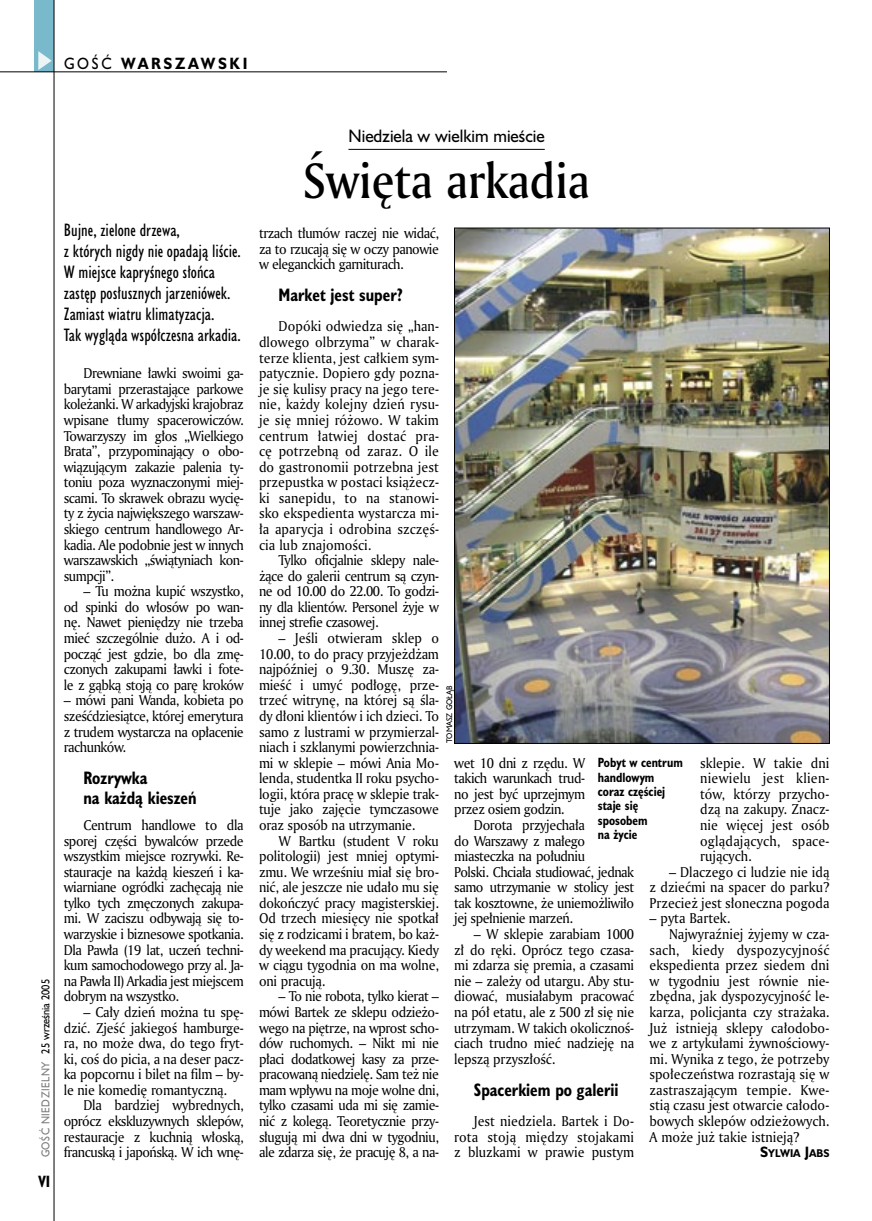
<style>
.page{position:relative;width:872px;height:1221px;background:#fff}
.page>*{position:absolute;margin:0;border:0;box-sizing:border-box;transform-origin:0 0}
._05a_tytyl_AmMd_32_pt{font:48px "Amerigo Md PL";color:#000;scale:.9 1}
._06-4_lead_lokal_HuCn_11_pt{font:16.5px/21px "Humanst 521 Cn PL";color:#000}
._04_srodtytul_HuCB_11_pt{font:700 16.5px/19.5px "Humanst 521 Cn PL";color:#000;scale:.94 1}
._04-3_nadtytul_lokal{font:16.5px "Humanst 521 PL";color:#000;scale:.94 1}
._15a_temat_lewo{font:700 15px "Humanst 521 PL";letter-spacing:.2em;color:#000;scale:.9 1}
._16_pagina_lewa{font:700 15px "Humanst 521 Cn PL";color:#000;scale:.94 1}
._01_body_tekst{font:13.8px/15.6px "Amerigo PL";letter-spacing:-.035em;color:#000;text-align:justify;scale:.94 1}
._01_body_tekst-2{font:13.8px "Amerigo PL";color:#000;scale:.94 1}
._09_podpis_zdjecia_HuCnB{font:700 12.3px/14.4px "Humanst 521 Cn PL";color:#000;scale:.94 1}
._18a_data_lewa_GOSC{font:10.5px "Humanst 521 PL";letter-spacing:.05em;color:#7c7c7c;scale:.9 1}
._18_data_lewa{font:10.5px "Humanst 521 PL";color:#000;scale:.9 1}
._12a_autor_na_koncu_HuBd{font:700 10.35px "Humanst 521 PL";color:#000;scale:.9 1}
._09a_autor_zdjecia_Hu_5_pt{font:7.5px "Humanst 521 PL";color:#000;scale:.94 1}
.s1{font-weight:400}
.s2{font-size:13.8px}
</style>
<div class="page">
<div style="left:35px;top:0;width:19px;height:72px;background:#78b9cc"></div>
<svg style="left:38px;top:51px;width:14px;height:19px"></svg>
<hr style="left:54px;top:0;width:1px;height:1220px;background:#000">
<hr style="left:0;top:72px;width:447px;height:1px;background:#000">
<hr style="left:348px;top:149px;width:197px;height:1px;background:#000">
<img style="left:456px;top:230px;width:371px;height:511px">
<p class="_15a_temat_lewo" style="left:64px;top:53px;width:205px"><span class="s1">GOŚĆ</span> WARSZAWSKI</p>
<p class="_18_data_lewa" style="left:38px;top:1053px;width:84px;rotate:-90deg">25 września 2005</p>
<p class="_18a_data_lewa_GOSC" style="left:38px;top:1157px;width:108px;rotate:-90deg">GOŚĆ NIEDZIELNY</p>
<p class="_16_pagina_lewa" style="left:38px;top:1170px;width:14px">VI</p>
<p class="_06-4_lead_lokal_HuCn_11_pt" style="left:64px;top:219px;width:179px">Bujne, zielone drzewa,<br>z których nigdy nie opadają liście.<br>W miejsce kapryśnego słońca zastęp posłusznych jarzeniówek.<br>Zamiast wiatru klimatyzacja.<br>Tak wygląda współczesna arkadia.</p>
<p class="_01_body_tekst" style="left:64px;top:365px;width:193px;text-indent:20px">Drewniane ławki swoimi ga&shy;barytami przerastające parkowe koleżanki. W arkadyjski krajobraz wpisane tłumy spacerowiczów.<br>Towarzyszy im głos „Wielkiego Brata”, przypominający o obo&shy;wiązującym zakazie palenia ty&shy;toniu poza wyznaczonymi miej&shy;scami. To skrawek obrazu wycię&shy;ty z życia największego warszaw&shy;skiego centrum handlowego Ar&shy;kadia. Ale podobnie jest w innych warszawskich „świątyniach kon&shy;sumpcji”.</p>
<p class="_01_body_tekst" style="left:64px;top:583px;width:193px;text-indent:20px">– Tu można kupić wszystko, od spinki do włosów po wan&shy;nę. Nawet pieniędzy nie trzeba mieć szczególnie dużo. A i od&shy;począć jest gdzie, bo dla zmę&shy;czonych zakupami ławki i fote&shy;le z gąbką stoją co parę kroków</p>
<p class="_01_body_tekst" style="left:64px;top:692px;width:193px">– mówi pani Wanda, kobieta po sześćdziesiątce, której emerytura z trudem wystarcza na opłacenie rachunków.</p>
<p class="_04_srodtytul_HuCB_11_pt" style="left:83px;top:768px;width:122px">Rozrywka<br>na każdą kieszeń</p>
<p class="_01_body_tekst" style="left:64px;top:816px;width:193px;text-indent:20px">Centrum handlowe to dla sporej części bywalców przede wszystkim miejsce rozrywki. Re&shy;stauracje na każdą kieszeń i ka&shy;wiarniane ogródki zachęcają nie tylko tych zmęczonych zakupa&shy;mi. W zaciszu odbywają się to&shy;warzyskie i biznesowe spotkania.<br>Dla Pawła (19 lat, uczeń techni&shy;kum samochodowego przy al. Ja&shy;na Pawła II) Arkadia jest miejscem dobrym na wszystko.</p>
<p class="_01_body_tekst" style="left:64px;top:1003px;width:193px;text-indent:20px">– Cały dzień można tu spę&shy;dzić. Zjeść jakiegoś hamburge&shy;ra, no może dwa, do tego fryt&shy;ki, coś do picia, a na deser pacz&shy;ka popcornu i bilet na film – by&shy;le nie komedię romantyczną.</p>
<p class="_01_body_tekst" style="left:64px;top:1097px;width:193px;text-indent:20px">Dla bardziej wybrednych, oprócz ekskluzywnych sklepów, restauracje z kuchnią włoską, francuską i japońską. W ich wnę-</p>
<p class="_04-3_nadtytul_lokal" style="left:348px;top:125px;width:210px">Niedziela w wielkim mieście</p>
<p class="_05a_tytyl_AmMd_32_pt" style="left:303px;top:149px;width:320px">Święta arkadia</p>
<p class="_01_body_tekst" style="left:259px;top:225px;width:193px">trzach tłumów raczej nie widać, za to rzucają się w oczy panowie w eleganckich garniturach.</p>
<p class="_04_srodtytul_HuCB_11_pt" style="left:279px;top:285px;width:134px">Market jest super?</p>
<p class="_01_body_tekst" style="left:259px;top:318px;width:193px;text-indent:20px">Dopóki odwiedza się „han&shy;dlowego olbrzyma” w charak&shy;terze klienta, jest całkiem sym&shy;patycznie. Dopiero gdy pozna&shy;je się kulisy pracy na jego tere&shy;nie, każdy kolejny dzień rysu&shy;je się mniej różowo. W takim centrum łatwiej dostać pra&shy;cę potrzebną od zaraz. O ile do gastronomii potrzebna jest przepustka w postaci książecz&shy;ki sanepidu, to na stanowi&shy;sko ekspedienta wystarcza mi&shy;ła aparycja i odrobina szczęś&shy;cia lub znajomości.</p>
<p class="_01_body_tekst" style="left:259px;top:552px;width:193px;text-indent:20px">Tylko oficjalnie sklepy nale&shy;żące do galerii centrum są czyn&shy;ne od 10.00 do 22.00. To godzi&shy;ny dla klientów. Personel żyje w innej strefie czasowej.</p>
<p class="_01_body_tekst" style="left:259px;top:630px;width:193px;text-indent:20px">– Jeśli otwieram sklep o 10.00, to do pracy przyjeżdżam najpóźniej o 9.30. Muszę za&shy;mieść i umyć podłogę, prze&shy;trzeć witrynę, na której są śla&shy;dy dłoni klientów i ich dzieci. To samo z lustrami w przymierzal&shy;niach i szklanymi powierzchnia&shy;mi w sklepie – mówi Ania Mo&shy;lenda, studentka II roku psycho&shy;logii, która pracę w sklepie trak&shy;tuje jako zajęcie tymczasowe oraz sposób na utrzymanie.</p>
<p class="_01_body_tekst" style="left:259px;top:832px;width:193px;text-indent:20px">W Bartku (student V roku politologii) jest mniej optymi&shy;zmu. We wrześniu miał się bro&shy;nić, ale jeszcze nie udało mu się dokończyć pracy magisterskiej.<br>Od trzech miesięcy nie spotkał się z rodzicami i bratem, bo każ&shy;dy weekend ma pracujący. Kiedy w ciągu tygodnia on ma wolne, oni pracują.</p>
<p class="_01_body_tekst" style="left:259px;top:988px;width:193px;text-indent:20px">– To nie robota, tylko kierat – mówi Bartek ze sklepu odzieżo&shy;wego na piętrze, na wprost scho&shy;dów ruchomych. – Nikt mi nie płaci dodatkowej kasy za prze&shy;pracowaną niedzielę. Sam też nie mam wpływu na moje wolne dni, tylko czasami uda mi się zamie&shy;nić z kolegą. Teoretycznie przy&shy;sługują mi dwa dni w tygodniu, ale zdarza się, że pracuję 8, a na-</p>
<p class="_09a_autor_zdjecia_Hu_5_pt" style="left:444px;top:743px;width:63px;rotate:-90deg">TOMASZ GOŁĄB</p>
<p class="_01_body_tekst" style="left:454px;top:754px;width:141px">wet 10 dni z rzędu. W takich warunkach trud&shy;no jest być uprzejmym przez osiem godzin.</p>
<p class="_01_body_tekst" style="left:454px;top:816px;width:193px;text-align:left;text-indent:20px">Dorota przyjechała<br>do Warszawy z małego miasteczka na południu<br>Polski. Chciała studiować, jednak samo utrzymanie w stolicy jest tak kosztowne, że uniemożliwiło jej spełnienie marzeń.</p>
<p class="_01_body_tekst" style="left:454px;top:925px;width:193px;text-indent:20px">– W sklepie zarabiam 1000 zł do ręki. Oprócz tego czasa&shy;mi zdarza się premia, a czasami nie – zależy od utargu. Aby stu&shy;diować, musiałabym pracować na pół etatu, ale z 500 zł się nie utrzymam. W takich okolicznoś&shy;ciach trudno mieć nadzieję na lepszą przyszłość.</p>
<p class="_04_srodtytul_HuCB_11_pt" style="left:474px;top:1079px;width:155px">Spacerkiem po galerii</p>
<p class="_01_body_tekst" style="left:454px;top:1112px;width:193px;text-indent:20px">Jest niedziela. Bartek i Do&shy;rota stoją między stojakami z bluzkami w prawie pustym</p>
<p class="_01_body_tekst" style="left:700px;top:754px;width:139px">sklepie. W takie dni niewielu jest klien&shy;tów, którzy przycho&shy;dzą na zakupy. Znacz&shy;nie więcej jest osób oglądających, space&shy;rujących.</p>
<p class="_01_body_tekst" style="left:649px;top:863px;width:193px;text-indent:20px">– Dlaczego ci ludzie nie idą z dziećmi na spacer do parku?<br>Przecież jest słoneczna pogoda</p>
<p class="_01_body_tekst-2" style="left:649px;top:909px;width:88px">– pyta Bartek.</p>
<p class="_01_body_tekst" style="left:649px;top:925px;width:193px;text-indent:20px">Najwyraźniej żyjemy w cza&shy;sach, kiedy dyspozycyjność ekspedienta przez siedem dni w tygodniu jest równie nie&shy;zbędna, jak dyspozycyjność le&shy;karza, policjanta czy strażaka.<br>Już istnieją sklepy całodobo&shy;we z artykułami żywnościowy&shy;mi. Wynika z tego, że potrzeby społeczeństwa rozrastają się w zastraszającym tempie. Kwe&shy;stią czasu jest otwarcie całodo&shy;bowych sklepów odzieżowych.<br>A może już takie istnieją?</p>
<p class="_12a_autor_na_koncu_HuBd" style="left:760px;top:1146px;width:79px"><span class="s2">S</span>YLWIA <span class="s2">J</span>ABS</p>
<p class="_09_podpis_zdjecia_HuCnB" style="left:598px;top:755px;width:92px">Pobyt w centrum handlowym coraz częściej staje się sposobem<br>na życie</p>
</div>
